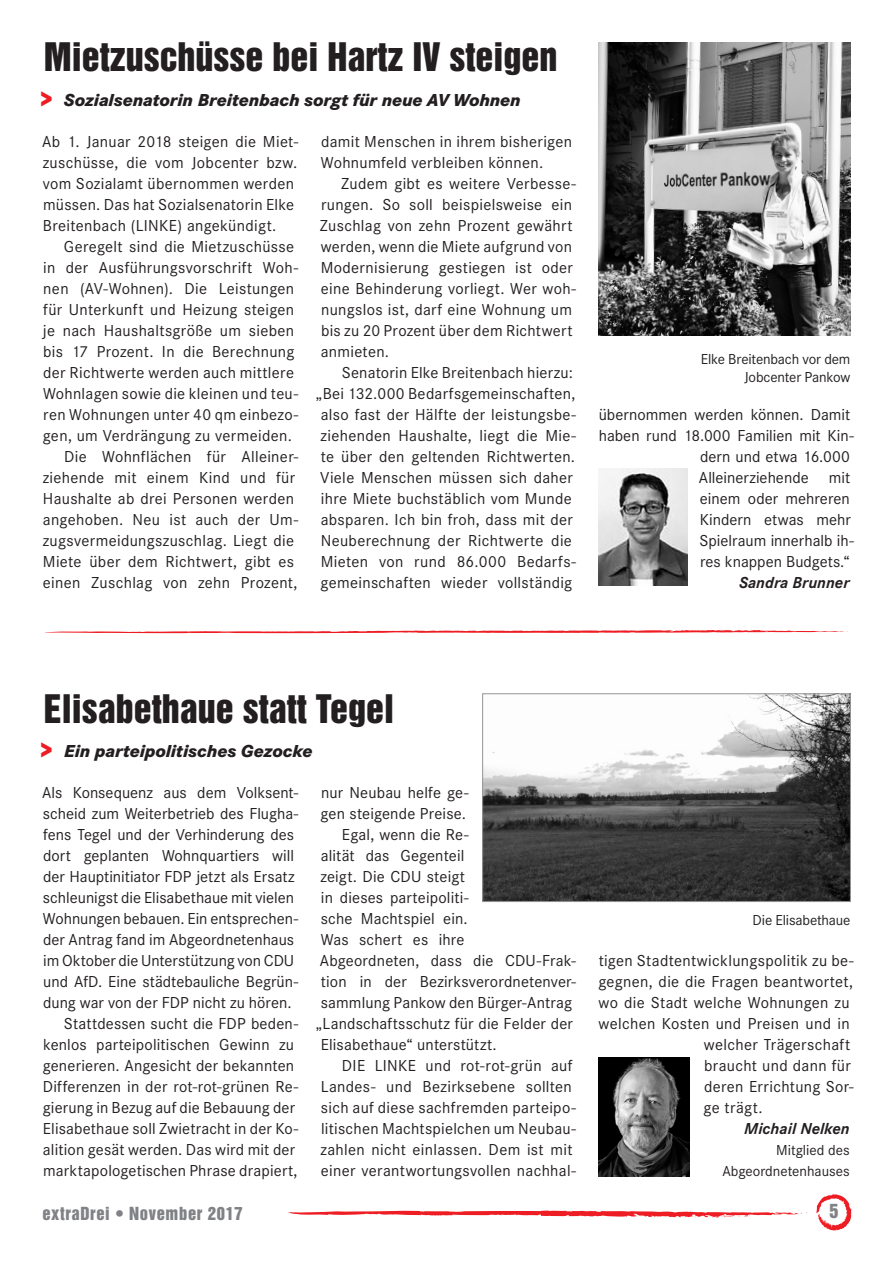
<style>
.page{position:relative;width:893px;height:1263px;background:#fff}
.page>*{position:absolute;margin:0;border:0;box-sizing:border-box;transform-origin:0 0}
.t1{font:36px "Helvetica Inserat LT Std";color:#231f20}
.t2{font:italic 800 18px "Corporate S";letter-spacing:-.005em;color:#231f20}
.t3{font:18px "Helvetica Inserat LT Std";color:#808285}
.t4{font:16.5px/21px "Corporate S";letter-spacing:.015em;color:#231f20}
.t5{font:16.5px "Corporate S";letter-spacing:-.005em;color:#231f20}
.t6{font:italic 700 16.5px "Corporate S";color:#231f20}
.t7{font:16.5px "Helvetica Inserat LT Std";letter-spacing:.04em;color:#808285}
.t8{font:15px/21px "Corporate S";letter-spacing:-.01em;color:#231f20;text-align:right}
.s1{font-style:normal;font-size:24px;color:#ee1d23}
</style>
<div class="page">
<svg style="left:816px;top:1194px;width:35px;height:36px"></svg>
<svg style="left:288px;top:1210px;width:520px;height:8px"></svg>
<img style="left:598px;top:43px;width:252px;height:293px">
<svg style="left:45px;top:630px;width:803px;height:3px"></svg>
<img style="left:484px;top:695px;width:365px;height:205px">
<div style="left:482px;top:693px;width:369px;height:209px;border:1px solid #939598"></div>
<img style="left:598px;top:469px;width:90px;height:117px">
<img style="left:598px;top:1057px;width:92px;height:120px">
<h1 class="t1" style="left:44px;top:36px;width:515px">Mietzuschüsse bei Hartz IV steigen</h1>
<p class="t2" style="left:40px;top:89px;width:482px"><span class="s1">&gt;</span> Sozialsenatorin Breitenbach sorgt für neue AV Wohnen</p>
<p class="t4" style="left:42px;top:131px;width:258px">Ab 1. Januar 2018 steigen die Miet&shy;zuschüsse, die vom Jobcenter bzw. vom Sozialamt übernommen werden müssen. Das hat Sozialsenatorin Elke Breitenbach (LINKE) angekündigt.</p>
<p class="t4" style="left:64px;top:236px;width:232px">Geregelt sind die Mietzuschüsse</p>
<p class="t4" style="left:43px;top:257px;width:257px">in der Ausführungsvorschrift Woh-</p>
<p class="t4" style="left:43px;top:278px;width:252px">nen (AV-Wohnen). Die Leistungen</p>
<p class="t4" style="left:43px;top:299px;width:252px">für Unterkunft und Heizung steigen</p>
<p class="t4" style="left:43px;top:320px;width:253px">je nach Haushaltsgröße um sieben</p>
<p class="t4" style="left:43px;top:341px;width:253px">bis 17 Prozent. In die Berechnung</p>
<p class="t4" style="left:43px;top:362px;width:252px">der Richtwerte werden auch mittlere</p>
<p class="t4" style="left:43px;top:383px;width:257px">Wohnlagen sowie die kleinen und teu-</p>
<p class="t4" style="left:43px;top:404px;width:256px">ren Wohnungen unter 40 qm einbezo-</p>
<p class="t4" style="left:43px;top:425px;width:251px">gen, um Verdrängung zu vermeiden.</p>
<p class="t4" style="left:64px;top:446px;width:236px">Die Wohnflächen für Alleiner-</p>
<p class="t4" style="left:43px;top:467px;width:254px">ziehende mit einem Kind und für</p>
<p class="t4" style="left:43px;top:488px;width:253px">Haushalte ab drei Personen werden</p>
<p class="t4" style="left:43px;top:509px;width:257px">angehoben. Neu ist auch der Um-</p>
<p class="t4" style="left:43px;top:530px;width:253px">zugsvermeidungszuschlag. Liegt die</p>
<p class="t4" style="left:43px;top:551px;width:253px">Miete über dem Richtwert, gibt es</p>
<p class="t4" style="left:43px;top:572px;width:256px">einen Zuschlag von zehn Prozent,</p>
<p class="t4" style="left:321px;top:131px;width:253px">damit Menschen in ihrem bisherigen<br>Wohnumfeld verbleiben können.</p>
<p class="t4" style="left:320px;top:173px;width:258px;text-indent:21px">Zudem gibt es weitere Verbesse&shy;rungen. So soll beispielsweise ein<br>Zuschlag von zehn Prozent gewährt werden, wenn die Miete aufgrund von<br>Modernisierung gestiegen ist oder eine Behinderung vorliegt. Wer woh&shy;nungslos ist, darf eine Wohnung um bis zu 20 Prozent über dem Richtwert anmieten.</p>
<p class="t4" style="left:316px;top:362px;width:262px;text-align:right">Senatorin Elke Breitenbach hierzu: „Bei 132.000 Bedarfsgemeinschaften, also fast der Hälfte der leistungsbe&shy;ziehenden Haushalte, liegt die Mie&shy;te über den geltenden Richtwerten.<br>Viele Menschen müssen sich daher ihre Miete buchstäblich vom Munde absparen. Ich bin froh, dass mit der Neuberechnung der Richtwerte die Mieten von rund 86.000 Bedarfs&shy;gemeinschaften wieder vollständig</p>
<p class="t8" style="left:701px;top:350px;width:151px;line-height:18px">Elke Breitenbach vor dem<br>Jobcenter Pankow</p>
<p class="t4" style="left:599px;top:404px;width:257px;text-align:right">übernommen werden können. Damit haben rund 18.000 Familien mit Kin&shy;dern und etwa 16.000<br>Alleinerziehende mit<br>einem oder mehreren<br>Kindern etwas mehr<br>Spielraum innerhalb ih-<br>res knappen Budgets.“</p>
<p class="t6" style="left:739px;top:573px;width:112px">Sandra Brunner</p>
<h1 class="t1" style="left:44px;top:687px;width:352px">Elisabethaue statt Tegel</h1>
<p class="t2" style="left:40px;top:740px;width:274px"><span class="s1">&gt;</span> Ein parteipolitisches Gezocke</p>
<p class="t4" style="left:42px;top:782px;width:258px">Als Konsequenz aus dem Volksent-</p>
<p class="t4" style="left:43px;top:803px;width:257px">scheid zum Weiterbetrieb des Flugha-</p>
<p class="t4" style="left:43px;top:824px;width:252px">fens Tegel und der Verhinderung des</p>
<p class="t4" style="left:43px;top:845px;width:252px">dort geplanten Wohnquartiers will</p>
<p class="t4" style="left:43px;top:866px;width:253px">der Hauptinitiator FDP jetzt als Ersatz</p>
<p class="t4" style="left:43px;top:887px;width:253px">schleunigst die Elisabethaue mit vielen</p>
<p class="t4" style="left:43px;top:908px;width:257px">Wohnungen bebauen. Ein entsprechen-</p>
<p class="t4" style="left:43px;top:929px;width:252px">der Antrag fand im Abgeordnetenhaus</p>
<p class="t5" style="left:43px;top:951px;width:253px">im Oktober die Unterstützung von CDU</p>
<p class="t4" style="left:43px;top:971px;width:257px">und AfD. Eine städtebauliche Begrün-</p>
<p class="t4" style="left:43px;top:992px;width:250px">dung war von der FDP nicht zu hören.</p>
<p class="t4" style="left:64px;top:1013px;width:236px">Stattdessen sucht die FDP beden-</p>
<p class="t4" style="left:43px;top:1034px;width:252px">kenlos parteipolitischen Gewinn zu</p>
<p class="t4" style="left:43px;top:1055px;width:253px">generieren. Angesicht der bekannten</p>
<p class="t4" style="left:43px;top:1076px;width:257px">Differenzen in der rot-rot-grünen Re-</p>
<p class="t4" style="left:43px;top:1097px;width:254px">gierung in Bezug auf die Bebauung der</p>
<p class="t4" style="left:43px;top:1118px;width:257px">Elisabethaue soll Zwietracht in der Ko-</p>
<p class="t4" style="left:43px;top:1139px;width:254px">alition gesät werden. Das wird mit der</p>
<p class="t4" style="left:43px;top:1160px;width:256px">marktapologetischen Phrase drapiert,</p>
<p class="t4" style="left:321px;top:782px;width:149px">nur Neubau helfe ge-</p>
<p class="t4" style="left:321px;top:803px;width:147px">gen steigende Preise.</p>
<p class="t4" style="left:342px;top:824px;width:128px">Egal, wenn die Re-</p>
<p class="t4" style="left:321px;top:845px;width:145px">alität das Gegenteil</p>
<p class="t4" style="left:320px;top:866px;width:146px">zeigt. Die CDU steigt</p>
<p class="t4" style="left:321px;top:887px;width:149px">in dieses parteipoliti-</p>
<p class="t4" style="left:321px;top:908px;width:148px">sche Machtspiel ein.</p>
<p class="t4" style="left:321px;top:929px;width:145px">Was schert es ihre</p>
<p class="t4" style="left:320px;top:950px;width:258px">Abgeordneten, dass die CDU-Frak-</p>
<p class="t4" style="left:321px;top:971px;width:257px">tion in der Bezirksverordnetenver-</p>
<p class="t4" style="left:321px;top:992px;width:253px">sammlung Pankow den Bürger-Antrag</p>
<p class="t4" style="left:316px;top:1013px;width:259px">„Landschaftsschutz für die Felder der</p>
<p class="t4" style="left:321px;top:1034px;width:178px">Elisabethaue“ unterstützt.</p>
<p class="t4" style="left:342px;top:1055px;width:232px">DIE LINKE und rot-rot-grün auf</p>
<p class="t4" style="left:321px;top:1076px;width:253px">Landes- und Bezirksebene sollten</p>
<p class="t4" style="left:321px;top:1097px;width:257px">sich auf diese sachfremden parteipo-</p>
<p class="t4" style="left:321px;top:1118px;width:256px">litischen Machtspielchen um Neubau-</p>
<p class="t4" style="left:320px;top:1139px;width:253px">zahlen nicht einlassen. Dem ist mit</p>
<p class="t4" style="left:321px;top:1160px;width:257px">einer verantwortungsvollen nachhal-</p>
<p class="t8" style="left:753px;top:910px;width:99px">Die Elisabethaue</p>
<p class="t4" style="left:599px;top:950px;width:257px">tigen Stadtentwicklungspolitik zu be-</p>
<p class="t4" style="left:598px;top:971px;width:256px">gegnen, die die Fragen beantwortet,</p>
<p class="t4" style="left:599px;top:992px;width:252px">wo die Stadt welche Wohnungen zu</p>
<p class="t4" style="left:599px;top:1013px;width:253px">welchen Kosten und Preisen und in</p>
<p class="t4" style="left:704px;top:1034px;width:148px">welcher Trägerschaft</p>
<p class="t4" style="left:704px;top:1055px;width:148px">braucht und dann für</p>
<p class="t4" style="left:704px;top:1076px;width:151px">deren Errichtung Sor-</p>
<p class="t4" style="left:704px;top:1097px;width:60px">ge trägt.</p>
<p class="t6" style="left:744px;top:1119px;width:107px">Michail Nelken</p>
<p class="t8" style="left:722px;top:1140px;width:129px">Mitglied des<br>Abgeordnetenhauses</p>
<p class="t7" style="left:43px;top:1203px;width:202px">extraDrei • November 2017</p>
<p class="t3" style="left:830px;top:1200px;width:10px">5</p>
</div>
